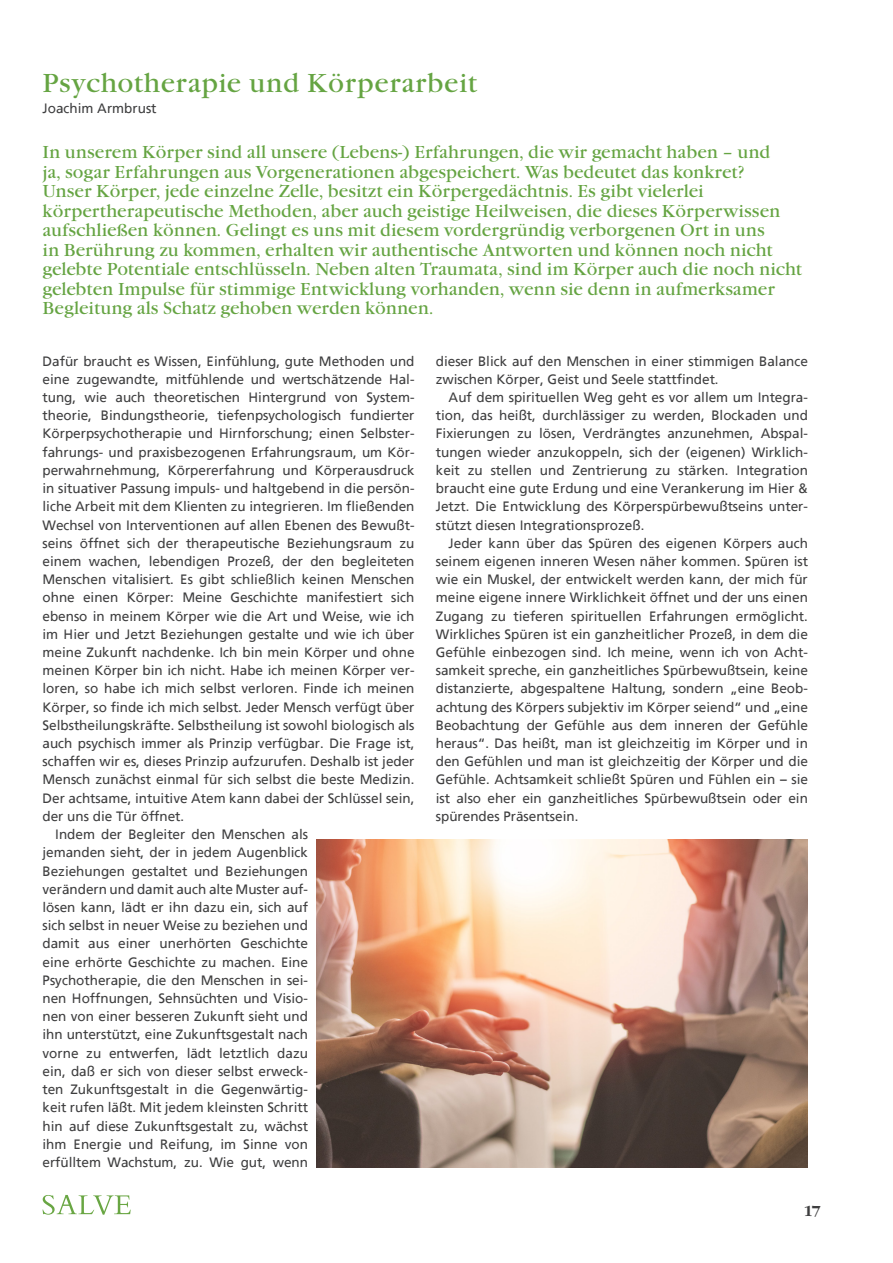
<style>
.page{position:relative;width:893px;height:1263px;background:#fff}
.page>*{position:absolute;margin:0;border:0;box-sizing:border-box;transform-origin:0 0}
.Überschrift_1{font:27px "Garamond Nova Book";letter-spacing:.02em;color:#65a442}
.Überschrift_2{font:18px/19.5px "Garamond Nova Book";color:#65a442}
.Pagina_rechts{font:15px "Garamond Nova Bold";color:#3e3e3f}
.Standard_mt_Einzug{font:13.5px/18.1px "Frutiger Linotype";color:#3e3e3f;text-align:justify}
.Autor{font:13.5px "Frutiger Linotype";color:#3e3e3f}
</style>
<div class="page">
<svg style="left:43px;top:1195px;width:88px;height:20px"></svg>
<img style="left:317px;top:840px;width:491px;height:327px">
<p class="Überschrift_1" style="left:43px;top:68px;width:436px">Psychotherapie und Körperarbeit</p>
<p class="Autor" style="left:43px;top:101px;width:116px">Joachim Armbrust</p>
<p class="Überschrift_2" style="left:43px;top:143px;width:761px">In unserem Körper sind all unsere (Lebens-) Erfahrungen, die wir gemacht haben – und<br>ja, sogar Erfahrungen aus Vorgenerationen abgespeichert. Was bedeutet das konkret?<br>Unser Körper, jede einzelne Zelle, besitzt ein Körpergedächtnis. Es gibt vielerlei körpertherapeutische Methoden, aber auch geistige Heilweisen, die dieses Körperwissen aufschließen können. Gelingt es uns mit diesem vordergründig verborgenen Ort in uns<br>in Berührung zu kommen, erhalten wir authentische Antworten und können noch nicht gelebte Potentiale entschlüsseln. Neben alten Traumata, sind im Körper auch die noch nicht gelebten Impulse für stimmige Entwicklung vorhanden, wenn sie denn in aufmerksamer Begleitung als Schatz gehoben werden können.</p>
<p class="Standard_mt_Einzug" style="left:43px;top:352px;width:374px">Dafür braucht es Wissen, Einfühlung, gute Methoden und eine zugewandte, mitfühlende und wertschätzende Hal&shy;tung, wie auch theoretischen Hintergrund von System&shy;theorie, Bindungstheorie, tiefenpsychologisch fundierter Körperpsychotherapie und Hirnforschung; einen Selbster&shy;fahrungs- und praxisbezogenen Erfahrungsraum, um Kör&shy;perwahrnehmung, Körpererfahrung und Körperausdruck in situativer Passung impuls- und haltgebend in die persön&shy;liche Arbeit mit dem Klienten zu integrieren. Im fließenden Wechsel von Interventionen auf allen Ebenen des Bewußt&shy;seins öffnet sich der therapeutische Beziehungsraum zu einem wachen, lebendigen Prozeß, der den begleiteten Menschen vitalisiert. Es gibt schließlich keinen Menschen ohne einen Körper: Meine Geschichte manifestiert sich ebenso in meinem Körper wie die Art und Weise, wie ich im Hier und Jetzt Beziehungen gestalte und wie ich über meine Zukunft nachdenke. Ich bin mein Körper und ohne meinen Körper bin ich nicht. Habe ich meinen Körper ver&shy;loren, so habe ich mich selbst verloren. Finde ich meinen Körper, so finde ich mich selbst. Jeder Mensch verfügt über Selbstheilungskräfte. Selbstheilung ist sowohl biologisch als auch psychisch immer als Prinzip verfügbar. Die Frage ist, schaffen wir es, dieses Prinzip aufzurufen. Deshalb ist jeder Mensch zunächst einmal für sich selbst die beste Medizin.<br>Der achtsame, intuitive Atem kann dabei der Schlüssel sein, der uns die Tür öffnet.</p>
<p class="Standard_mt_Einzug" style="left:43px;top:825px;width:267px;text-indent:13px">Indem der Begleiter den Menschen als jemanden sieht, der in jedem Augenblick Beziehungen gestaltet und Beziehungen verändern und damit auch alte Muster auf&shy;lösen kann, lädt er ihn dazu ein, sich auf sich selbst in neuer Weise zu beziehen und damit aus einer unerhörten Geschichte eine erhörte Geschichte zu machen. Eine Psychotherapie, die den Menschen in sei&shy;nen Hoffnungen, Sehnsüchten und Visio&shy;nen von einer besseren Zukunft sieht und ihn unterstützt, eine Zukunftsgestalt nach vorne zu entwerfen, lädt letztlich dazu ein, daß er sich von dieser selbst erweck&shy;ten Zukunftsgestalt in die Gegenwärtig&shy;keit rufen läßt. Mit jedem kleinsten Schritt hin auf diese Zukunftsgestalt zu, wächst ihm Energie und Reifung, im Sinne von erfülltem Wachstum, zu. Wie gut, wenn</p>
<p class="Standard_mt_Einzug" style="left:436px;top:352px;width:374px">dieser Blick auf den Menschen in einer stimmigen Balance zwischen Körper, Geist und Seele stattfindet.</p>
<p class="Standard_mt_Einzug" style="left:436px;top:388px;width:374px;text-indent:13px">Auf dem spirituellen Weg geht es vor allem um Integra&shy;tion, das heißt, durchlässiger zu werden, Blockaden und Fixierungen zu lösen, Verdrängtes anzunehmen, Abspal&shy;tungen wieder anzukoppeln, sich der (eigenen) Wirklich&shy;keit zu stellen und Zentrierung zu stärken. Integration braucht eine gute Erdung und eine Verankerung im Hier &amp; Jetzt. Die Entwicklung des Körperspürbewußtseins unter&shy;stützt diesen Integrationsprozeß.</p>
<p class="Standard_mt_Einzug" style="left:436px;top:534px;width:374px;text-indent:13px">Jeder kann über das Spüren des eigenen Körpers auch seinem eigenen inneren Wesen näher kommen. Spüren ist wie ein Muskel, der entwickelt werden kann, der mich für meine eigene innere Wirklichkeit öffnet und der uns einen Zugang zu tieferen spirituellen Erfahrungen ermöglicht.<br>Wirkliches Spüren ist ein ganzheitlicher Prozeß, in dem die Gefühle einbezogen sind. Ich meine, wenn ich von Acht&shy;samkeit spreche, ein ganzheitliches Spürbewußtsein, keine distanzierte, abgespaltene Haltung, sondern „eine Beob&shy;achtung des Körpers subjektiv im Körper seiend“ und „eine Beobachtung der Gefühle aus dem inneren der Gefühle heraus“. Das heißt, man ist gleichzeitig im Körper und in den Gefühlen und man ist gleichzeitig der Körper und die Gefühle. Achtsamkeit schließt Spüren und Fühlen ein – sie ist also eher ein ganzheitliches Spürbewußtsein oder ein spürendes Präsentsein.</p>
<p class="Pagina_rechts" style="left:804px;top:1202px;width:18px">17</p>
</div>
